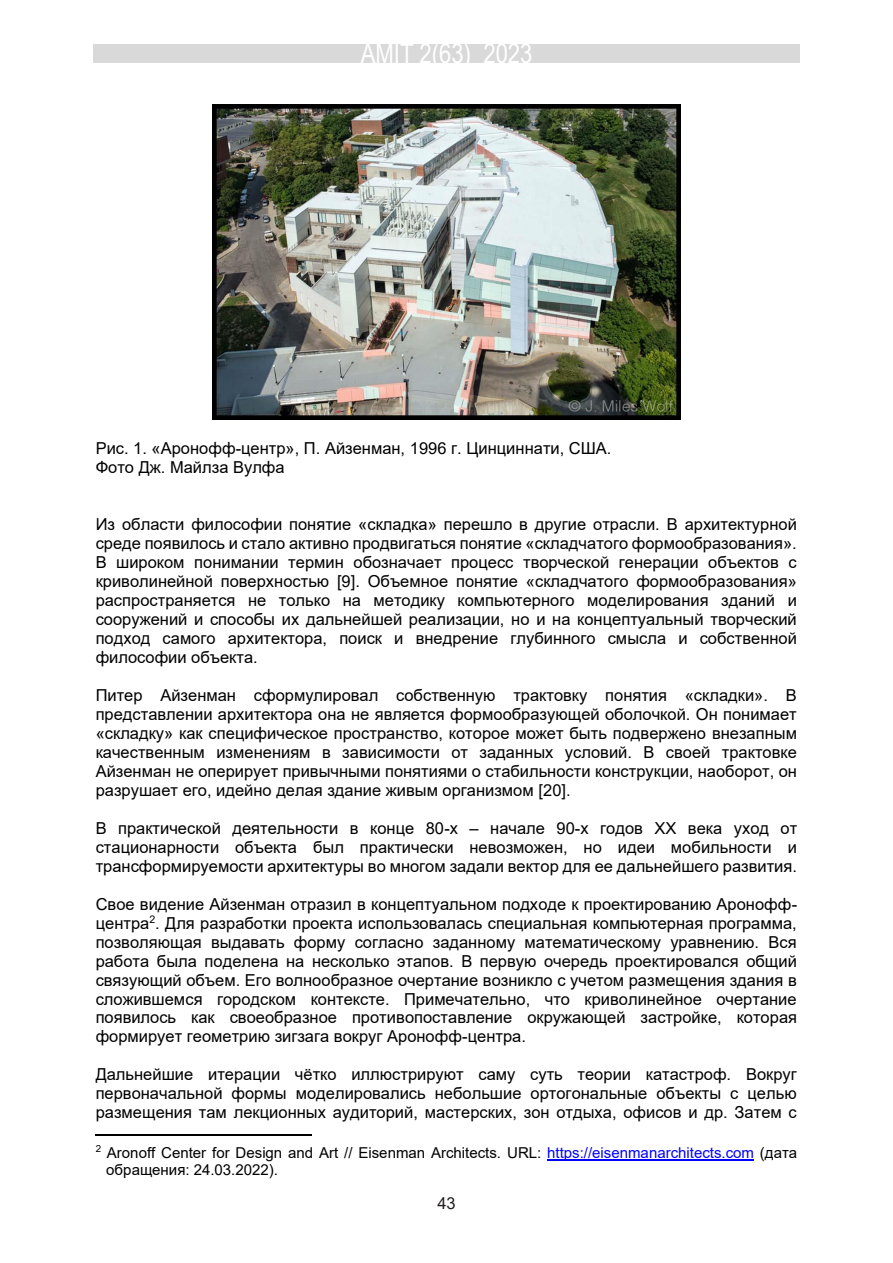
<style>
.page{position:relative;width:893px;height:1263px;background:#fff}
.page>*{position:absolute;margin:0;border:0;box-sizing:border-box;transform-origin:0 0}
.t1{font:27px "Arial Narrow";color:#fff}
.t2{font:16.5px/19px "Arial";color:#000;text-align:justify}
.t3{font:16.5px "Arial";color:#231f20}
.t4{font:15px/17.2px "Arial";color:#000}
.s1{color:#00f}
</style>
<div class="page">
<div style="left:93px;top:44px;width:707px;height:19px;background:#d9d9d9"></div>
<hr style="left:96px;top:1135px;width:216px;height:1px;background:#000">
<hr style="left:547px;top:1159px;width:207px;height:1px;background:#00f">
<img style="left:212px;top:104px;width:468px;height:316px">
<h1 class="t1" style="left:361px;top:34px;width:173px">AMIT 2(63) 2023</h1>
<p class="t2" style="left:96px;top:439px;width:517px">Рис. 1. «Аронофф-центр», П. Айзенман, 1996 г. Цинциннати, США.<br>Фото Дж. Майлза Вулфа</p>
<p class="t2" style="left:96px;top:515px;width:703px">Из области философии понятие «складка» перешло в другие отрасли. В архитектурной среде появилось и стало активно продвигаться понятие «складчатого формообразования».<br>В широком понимании термин обозначает процесс творческой генерации объектов с криволинейной поверхностью [9]. Объемное понятие «складчатого формообразования» распространяется не только на методику компьютерного моделирования зданий и сооружений и способы их дальнейшей реализации, но и на концептуальный творческий подход самого архитектора, поиск и внедрение глубинного смысла и собственной философии объекта.</p>
<p class="t2" style="left:96px;top:685px;width:703px">Питер Айзенман сформулировал собственную трактовку понятия «складки». В представлении архитектора она не является формообразующей оболочкой. Он понимает «складку» как специфическое пространство, которое может быть подвержено внезапным качественным изменениям в зависимости от заданных условий. В своей трактовке Айзенман не оперирует привычными понятиями о стабильности конструкции, наоборот, он разрушает его, идейно делая здание живым организмом [20].</p>
<p class="t2" style="left:96px;top:818px;width:703px">В практической деятельности в конце 80-х ‒ начале 90-х годов XX века уход от стационарности объекта был практически невозможен, но идеи мобильности и трансформируемости архитектуры во многом задали вектор для ее дальнейшего развития.</p>
<p class="t2" style="left:96px;top:894px;width:703px">Свое видение Айзенман отразил в концептуальном подходе к проектированию Аронофф&shy;центра<sup>2</sup>. Для разработки проекта использовалась специальная компьютерная программа, позволяющая выдавать форму согласно заданному математическому уравнению. Вся работа была поделена на несколько этапов. В первую очередь проектировался общий связующий объем. Его волнообразное очертание возникло с учетом размещения здания в сложившемся городском контексте. Примечательно, что криволинейное очертание появилось как своеобразное противопоставление окружающей застройке, которая формирует геометрию зигзага вокруг Аронофф-центра.</p>
<p class="t2" style="left:96px;top:1065px;width:703px">Дальнейшие итерации чётко иллюстрируют саму суть теории катастроф. Вокруг первоначальной формы моделировались небольшие ортогональные объекты с целью размещения там лекционных аудиторий, мастерских, зон отдыха, офисов и др. Затем с</p>
<p class="t4" style="left:106px;top:1143px;width:692px;text-indent:-11px"><sup>2</sup> Aronoff Center for Design and Art // Eisenman Architects. URL: <span class="s1">https://eisenmanarchitects.com</span> (дата обращения: 24.03.2022).</p>
<p class="t3" style="left:437px;top:1191px;width:20px">43</p>
</div>
